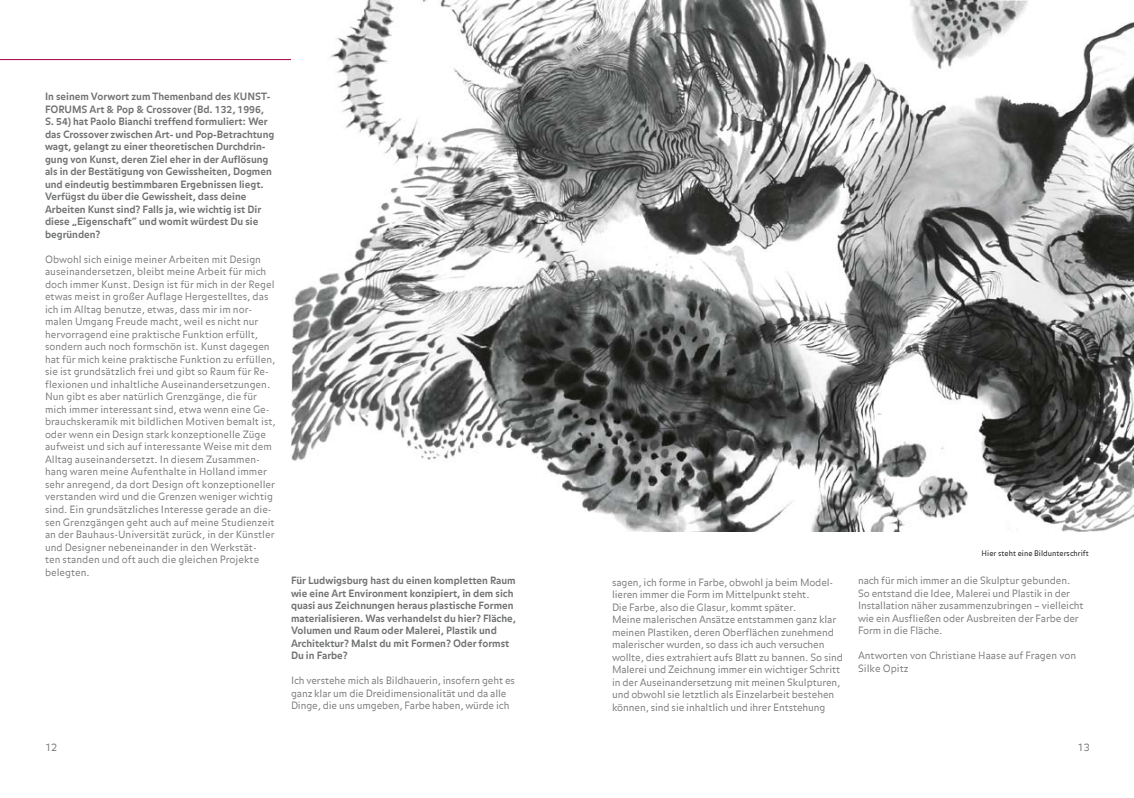
<style>
.page{position:relative;width:1134px;height:798px;background:#fff}
.page>*{position:absolute;margin:0;border:0;box-sizing:border-box;transform-origin:0 0}
.t1{font:300 10.62px "Balance";color:#6f7071}
.t2{font:300 10px/12.5px "Balance";color:#6f7071}
.t3{font:700 10px/12.5px "Balance";color:#6f7071}
.t4{font:300 7.5px "Balance";color:#000}
</style>
<div class="page">
<hr style="left:0;top:59px;width:291px;height:1px;background:#a40042">
<img style="left:291px;top:1px;width:843px;height:530px">
<p class="t3" style="left:45px;top:91px;width:231px">In seinem Vorwort zum Themenband des KUNST-FORUMS Art &amp; Pop &amp; Crossover (Bd. 132, 1996, S. 54) hat Paolo Bianchi treffend formuliert: Wer das Crossover zwischen Art- und Pop-Betrachtung wagt, gelangt zu einer theoretischen Durchdrin&shy;gung von Kunst, deren Ziel eher in der Auflösung als in der Bestätigung von Gewissheiten, Dogmen und eindeutig bestimmbaren Ergebnissen liegt.<br>Verfügst du über die Gewissheit, dass deine Arbeiten Kunst sind? Falls ja, wie wichtig ist Dir diese „Eigenschaft“ und womit würdest Du sie begründen?</p>
<p class="t2" style="left:45px;top:253px;width:232px">Obwohl sich einige meiner Arbeiten mit Design auseinandersetzen, bleibt meine Arbeit für mich doch immer Kunst. Design ist für mich in der Regel etwas meist in großer Auflage Hergestelltes, das ich im Alltag benutze, etwas, dass mir im nor&shy;malen Umgang Freude macht, weil es nicht nur hervorragend eine praktische Funktion erfüllt, sondern auch noch formschön ist. Kunst dagegen hat für mich keine praktische Funktion zu erfüllen, sie ist grundsätzlich frei und gibt so Raum für Re&shy;flexionen und inhaltliche Auseinandersetzungen.<br>Nun gibt es aber natürlich Grenzgänge, die für mich immer interessant sind, etwa wenn eine Ge&shy;brauchskeramik mit bildlichen Motiven bemalt ist, oder wenn ein Design stark konzeptionelle Züge aufweist und sich auf interessante Weise mit dem Alltag auseinandersetzt. In diesem Zusammen&shy;hang waren meine Aufenthalte in Holland immer sehr anregend, da dort Design oft konzeptioneller verstanden wird und die Grenzen weniger wichtig sind. Ein grundsätzliches Interesse gerade an die&shy;sen Grenzgängen geht auch auf meine Studienzeit an der Bauhaus-Universität zurück, in der Künstler und Designer nebeneinander in den Werkstät-<br>ten standen und oft auch die gleichen Projekte belegten.</p>
<p class="t3" style="left:291px;top:574px;width:226px">Für Ludwigsburg hast du einen kompletten Raum wie eine Art Environment konzipiert, in dem sich quasi aus Zeichnungen heraus plastische Formen materialisieren. Was verhandelst du hier? Fläche, Volumen und Raum oder Malerei, Plastik und Architektur? Malst du mit Formen? Oder formst Du in Farbe?</p>
<p class="t2" style="left:291px;top:674px;width:226px">Ich verstehe mich als Bildhauerin, insofern geht es ganz klar um die Dreidimensionalität und da alle<br>Dinge, die uns umgeben, Farbe haben, würde ich</p>
<p class="t4" style="left:981px;top:548px;width:109px">Hier steht eine Bildunterschrift</p>
<p class="t2" style="left:612px;top:576px;width:232px">sagen, ich forme in Farbe, obwohl ja beim Model&shy;lieren immer die Form im Mittelpunkt steht.<br>Die Farbe, also die Glasur, kommt später.<br>Meine malerischen Ansätze entstammen ganz klar meinen Plastiken, deren Oberflächen zunehmend malerischer wurden, so dass ich auch versuchen wollte, dies extrahiert aufs Blatt zu bannen. So sind Malerei und Zeichnung immer ein wichtiger Schritt in der Auseinandersetzung mit meinen Skulpturen, und obwohl sie letztlich als Einzelarbeit bestehen können, sind sie inhaltlich und ihrer Entstehung</p>
<p class="t2" style="left:858px;top:574px;width:227px">nach für mich immer an die Skulptur gebunden.<br>So entstand die Idee, Malerei und Plastik in der Installation näher zusammenzubringen – vielleicht wie ein Ausfließen oder Ausbreiten der Farbe der Form in die Fläche.</p>
<p class="t2" style="left:858px;top:649px;width:220px">Antworten von Christiane Haase auf Fragen von<br>Silke Opitz</p>
<p class="t1" style="left:45px;top:740px;width:14px">12</p>
<p class="t1" style="left:1077px;top:740px;width:14px">13</p>
</div>
